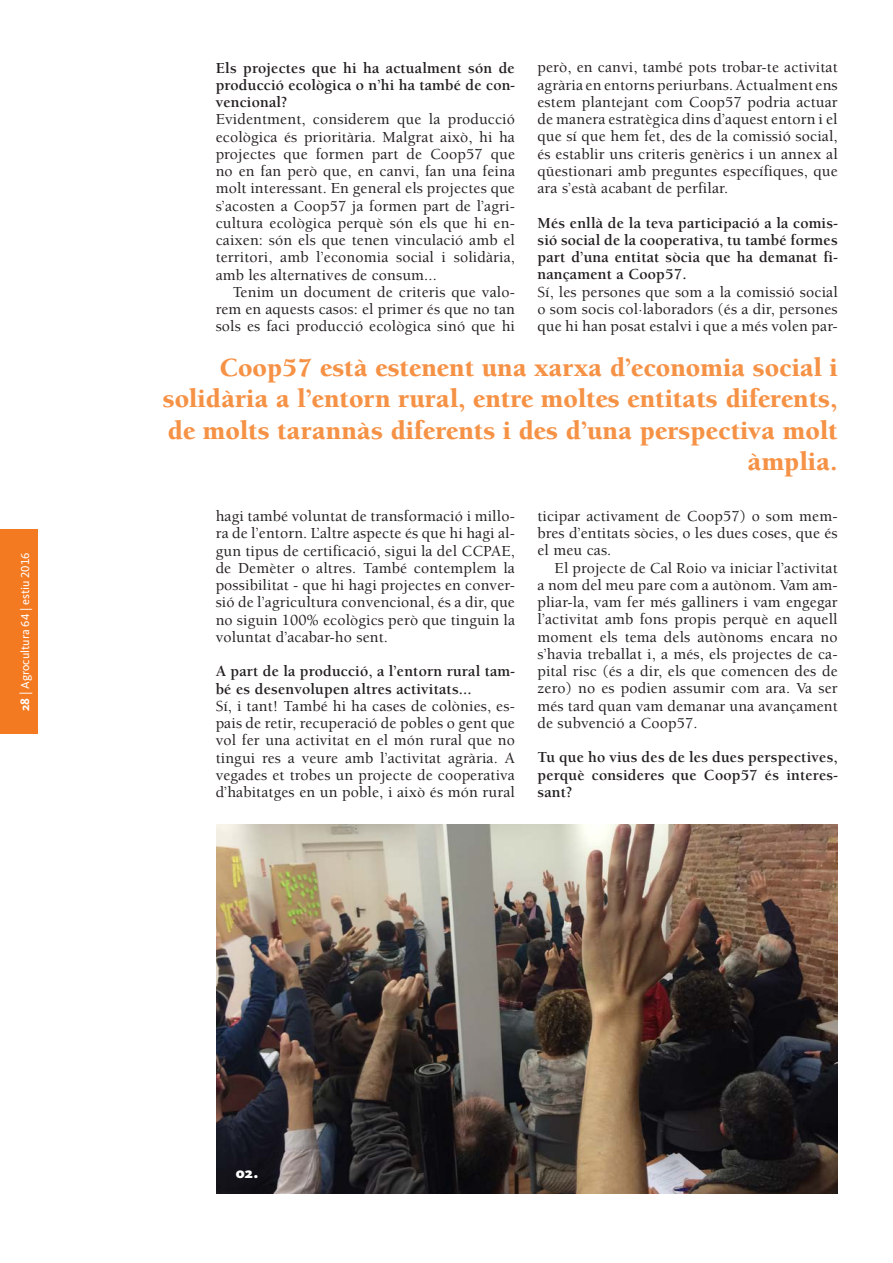
<style>
.page{position:relative;width:893px;height:1263px;background:#fff}
.page>*{position:absolute;margin:0;border:0;box-sizing:border-box;transform-origin:0 0}
.destacat_bn{font:900 27px/31.5px "Berkeley";color:#f69246;text-align:right}
.Text_base{font:500 15.75px/17.2px "Berkeley";letter-spacing:.01em;color:#231f20;text-align:justify}
.Text_base-2{font:700 15.75px/17.2px "Berkeley";letter-spacing:.01em;color:#231f20;text-align:justify}
.t1{font:900 15px "Kievit OT";color:#fff}
.t2{font:12px "Kievit OT";color:#fff}
.s1{font-weight:700;font-size:12.75px}
.s2{font-size:12.75px}
</style>
<div class="page">
<div style="left:0;top:529px;width:38px;height:204px;background:#f47a21"></div>
<img style="left:216px;top:825px;width:621px;height:369px">
<p class="t2" style="left:18px;top:711px;width:160px;rotate:-90deg"><span class="s1">28</span> <span class="s2">|</span> Agrocultura 64 | estiu 2016</p>
<p class="Text_base-2" style="left:216px;top:59px;width:301px">Els projectes que hi ha actualment són de producció ecològica o n’hi ha també de con&shy;vencional?</p>
<p class="Text_base" style="left:216px;top:111px;width:301px">Evidentment, considerem que la producció ecològica és prioritària. Malgrat això, hi ha projectes que formen part de Coop57 que no en fan però que, en canvi, fan una feina molt interessant. En general els projectes que s’acosten a Coop57 ja formen part de l’agri&shy;cultura ecològica perquè són els que hi en&shy;caixen: són els que tenen vinculació amb el territori, amb l’economia social i solidària, amb les alternatives de consum...</p>
<p class="Text_base" style="left:216px;top:283px;width:301px;text-indent:17px">Tenim un document de criteris que valo&shy;rem en aquests casos: el primer és que no tan sols es faci producció ecològica sinó que hi</p>
<p class="Text_base" style="left:537px;top:59px;width:302px">però, en canvi, també pots trobar-te activitat agrària en entorns periurbans. Actualment ens estem plantejant com Coop57 podria actuar de manera estratègica dins d’aquest entorn i el que sí que hem fet, des de la comissió social, és establir uns criteris genèrics i un annex al qüestionari amb preguntes específiques, que ara s’està acabant de perfilar.</p>
<p class="Text_base-2" style="left:537px;top:214px;width:302px">Més enllà de la teva participació a la comis&shy;sió social de la cooperativa, tu també formes part d’una entitat sòcia que ha demanat fi&shy;nançament a Coop57.</p>
<p class="Text_base" style="left:537px;top:283px;width:302px">Sí, les persones que som a la comissió social o som socis col·laboradors (és a dir, persones que hi han posat estalvi i que a més volen par-</p>
<p class="destacat_bn" style="left:163px;top:352px;width:676px">Coop57 està estenent una xarxa d’economia social i solidària a l’entorn rural, entre moltes entitats diferents, de molts tarannàs diferents i des d’una perspectiva molt àmplia.</p>
<p class="Text_base" style="left:216px;top:508px;width:301px">hagi també voluntat de transformació i millo&shy;ra de l’entorn. L’altre aspecte és que hi hagi al&shy;gun tipus de certificació, sigui la del CCPAE, de Demèter o altres. També contemplem la possibilitat - que hi hagi projectes en conver&shy;sió de l’agricultura convencional, és a dir, que no siguin 100% ecològics però que tinguin la voluntat d’acabar-ho sent.</p>
<p class="Text_base-2" style="left:216px;top:663px;width:301px">A part de la producció, a l’entorn rural tam&shy;bé es desenvolupen altres activitats...</p>
<p class="Text_base" style="left:216px;top:697px;width:301px">Sí, i tant! També hi ha cases de colònies, es&shy;pais de retir, recuperació de pobles o gent que vol fer una activitat en el món rural que no tingui res a veure amb l’activitat agrària. A vegades et trobes un projecte de cooperativa d’habitatges en un poble, i això és món rural</p>
<p class="Text_base" style="left:537px;top:508px;width:302px">ticipar activament de Coop57) o som mem&shy;bres d’entitats sòcies, o les dues coses, que és el meu cas.</p>
<p class="Text_base" style="left:537px;top:559px;width:302px;text-indent:17px">El projecte de Cal Roio va iniciar l’activitat a nom del meu pare com a autònom. Vam am&shy;pliar-la, vam fer més galliners i vam engegar l’activitat amb fons propis perquè en aquell moment els tema dels autònoms encara no s’havia treballat i, a més, els projectes de ca&shy;pital risc (és a dir, els que comencen des de zero) no es podien assumir com ara. Va ser més tard quan vam demanar una avançament de subvenció a Coop57.</p>
<p class="Text_base-2" style="left:537px;top:749px;width:302px">Tu que ho vius des de les dues perspectives, perquè consideres que Coop57 és interes&shy;sant?</p>
<p class="t1" style="left:236px;top:1163px;width:24px">02.</p>
</div>
